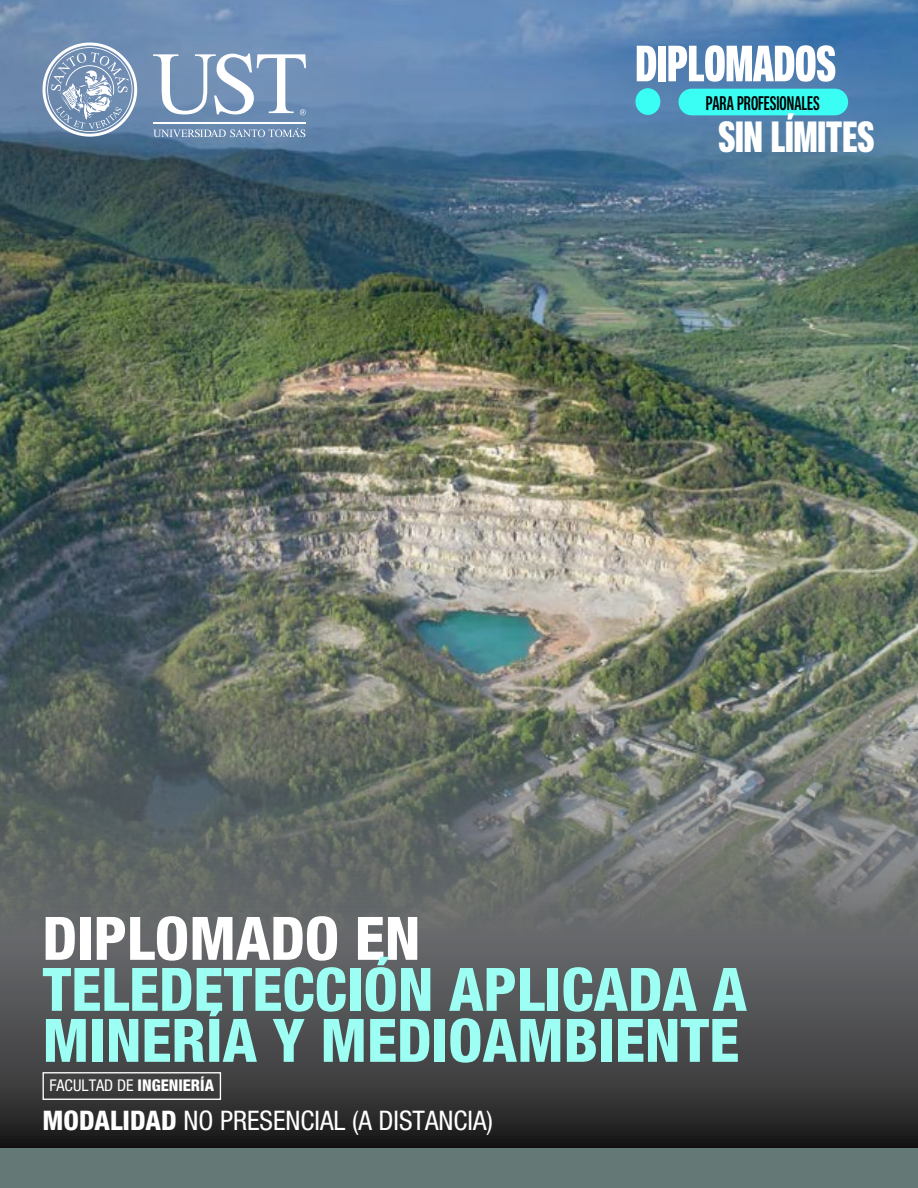
<style>
.page{position:relative;width:918px;height:1188px;background:#fff}
.page>*{position:absolute;margin:0;border:0;box-sizing:border-box;transform-origin:0 0}
.t1{font:60px/51px "Helvetica Neue LT 87 Hv Cn";color:#9dfef3}
.t2{font:60px "Helvetica Neue LT 87 Hv Cn";color:#fff}
.t3{font:49.8px "Neue Helvetica 89 Cm Hv";color:#fff}
.t4{font:42.75px "Neue Helvetica 89 Cm Hv";color:#fff}
.t5{font:27px "Helvetica Neue LT 57 Cn";color:#fff}
.t6{font:19.35px "Neue Helvetica 69 Cm Md";color:#000}
.t7{font:16.2px "Helvetica Neue LT 57 Cn";color:#fff}
.s1{font-family:"Helvetica Neue LT 87 Hv Cn"}
</style>
<div class="page">
<svg style="left:0;top:764px;width:918px;height:384px;background:#565858"></svg>
<img style="left:0;top:0;width:918px;height:764px">
<div style="left:679px;top:89px;width:169px;height:26px;background:#3afdf4;border-radius:13px"></div>
<div style="left:635px;top:88px;width:25px;height:27px;background:#3afdf4;border-radius:50%"></div>
<div style="left:0;top:1148px;width:918px;height:40px;background:#647875"></div>
<div style="left:43px;top:1072px;width:178px;height:28px;border:1px solid #fff"></div>
<svg style="left:43px;top:43px;width:94px;height:94px;background:#90a6c2"></svg>
<svg style="left:153px;top:54px;width:153px;height:61px"></svg>
<hr style="left:153px;top:122px;width:152px;height:2px;background:#fff">
<svg style="left:153px;top:128px;width:152px;height:9px"></svg>
<p class="t3" style="left:635px;top:33px;width:202px">DIPLOMADOS</p>
<p class="t4" style="left:718px;top:111px;width:157px">SIN LÍMITES</p>
<p class="t6" style="left:706px;top:91px;width:115px">PARA PROFESIONALES</p>
<p class="t2" style="left:43px;top:902px;width:379px">DIPLOMADO EN</p>
<p class="t1" style="left:43px;top:963px;width:706px">TELEDETECCIÓN APLICADA A<br>MINERÍA Y MEDIOAMBIENTE</p>
<p class="t7" style="left:49px;top:1076px;width:166px">FACULTAD DE <span class="s1">INGENIERÍA</span></p>
<p class="t5" style="left:43px;top:1105px;width:452px"><span class="s1">MODALIDAD</span> NO PRESENCIAL (A DISTANCIA)</p>
</div>
